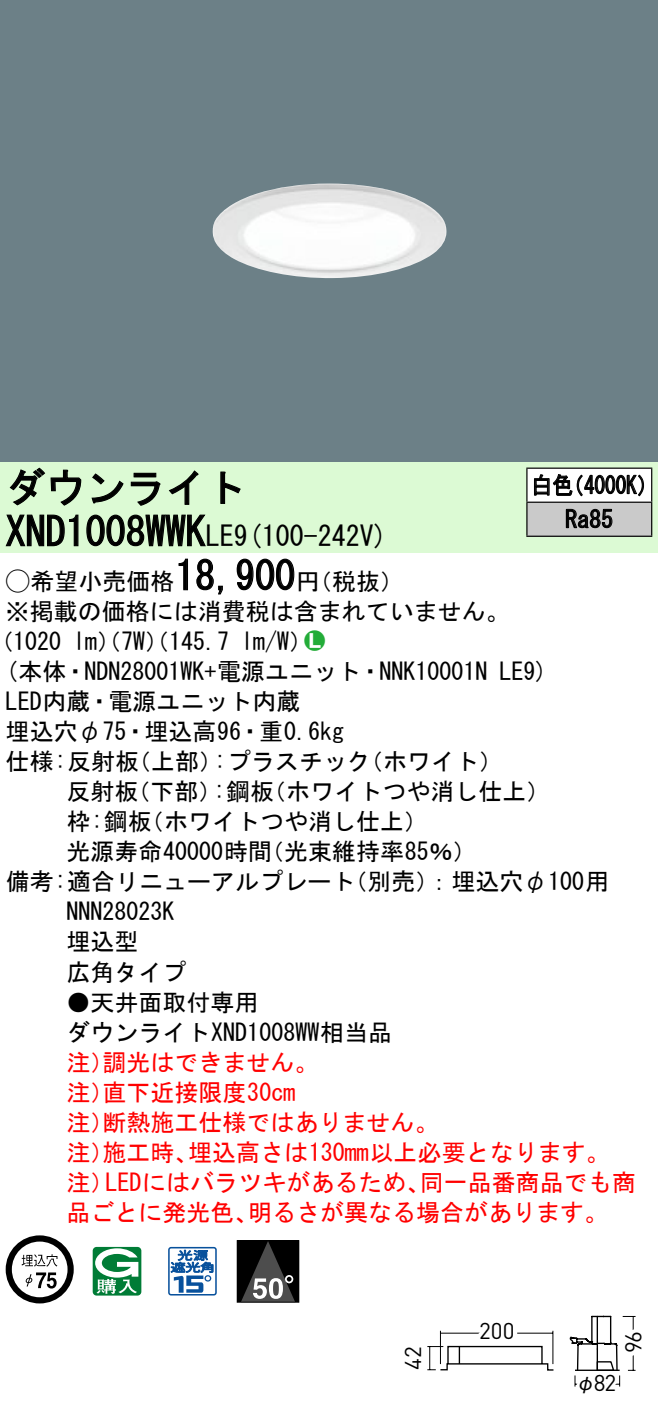
<style>
.page{position:relative;width:658px;height:1412px;background:#fff}
.page>*{position:absolute;margin:0;border:0;box-sizing:border-box;transform-origin:0 0}
.t1{font:40px "MS Gothic";color:#000}
.t2{font:28px "MS Gothic";color:#000}
.t3{font:24px/30px "MS Gothic";color:#000}
.t4{font:24px/30px "MS Gothic";color:#f00}
.t5{font:24px/34px "MS Gothic";color:#000;scale:.88 1}
.t6{font:24px "Ford Classification 1";color:#23ac38}
.t7{font:22.8px "DINOT";letter-spacing:.005em;color:#000}
.t8{font:20px "Gothic BBB Pro Medium 90 pv RKSJ H";color:#000}
.s1{font-size:28px}
.s2{font-family:"Ford Classification 1"}
.s3{color:#fff}
</style>
<div class="page">
<div style="left:0;top:0;width:658px;height:462px;background:#6c8087"></div>
<img style="left:212px;top:183px;width:234px;height:95px">
<div style="left:0;top:462px;width:658px;height:90px;background:#dcfad4"></div>
<svg style="left:9px;top:467px;width:73px;height:39px"></svg>
<svg style="left:91px;top:473px;width:33px;height:30px"></svg>
<svg style="left:130px;top:472px;width:30px;height:34px"></svg>
<svg style="left:168px;top:470px;width:30px;height:35px"></svg>
<svg style="left:220px;top:471px;width:21px;height:33px"></svg>
<svg style="left:5px;top:514px;width:74px;height:32px"></svg>
<svg style="left:86px;top:514px;width:120px;height:33px"></svg>
<svg style="left:178px;top:558px;width:10px;height:32px"></svg>
<svg style="left:196px;top:558px;width:27px;height:37px"></svg>
<svg style="left:236px;top:558px;width:59px;height:32px"></svg>
<svg style="left:6px;top:1235px;width:68px;height:68px"></svg>
<svg style="left:93px;top:1246px;width:48px;height:49px"></svg>
<svg style="left:168px;top:1246px;width:49px;height:49px"></svg>
<div style="left:237px;top:1240px;width:62px;height:61px;background:#000"></div>
<svg style="left:242px;top:1241px;width:52px;height:59px"></svg>
<div style="left:237px;top:1239px;width:62px;height:63px;border:1px solid #000"></div>
<div style="left:527px;top:468px;width:124px;height:34px;background:#fff"></div>
<div style="left:527px;top:502px;width:124px;height:34px;background:#cacaca"></div>
<hr style="left:526px;top:467px;width:126px;height:2px;background:#000">
<hr style="left:526px;top:468px;width:1px;height:33px;background:#000">
<hr style="left:651px;top:468px;width:1px;height:33px;background:#000">
<hr style="left:526px;top:501px;width:126px;height:2px;background:#000">
<hr style="left:526px;top:502px;width:1px;height:33px;background:#000">
<hr style="left:651px;top:502px;width:1px;height:33px;background:#000">
<hr style="left:526px;top:535px;width:126px;height:2px;background:#000">
<svg style="left:534px;top:474px;width:110px;height:23px"></svg>
<svg style="left:565px;top:508px;width:47px;height:20px"></svg>
<svg style="left:569px;top:1315px;width:67px;height:72px"></svg>
<svg style="left:427px;top:1330px;width:127px;height:41px"></svg>
<h1 class="t1" style="left:6px;top:467px;width:242px">ダウンライト</h1>
<p class="t2" style="left:234px;top:522px;width:155px">(9 100-242 (V</p>
<h1 class="t1" style="left:6px;top:511px;width:230px">XND1008WWK<span class="s1">LE</span></h1>
<h1 class="t1" style="left:175px;top:555px;width:121px">18,900</h1>
<p class="t3" style="left:6px;top:566px;width:505px"><span class="s2">A</span>希望小売価格<br>※掲載の価格には消費税は含まれていません。</p>
<p class="t6" style="left:304px;top:629px;width:22px">2<span class="s3">7</span></p>
<p class="t3" style="left:296px;top:566px;width:109px">（円税抜(</p>
<p class="t3" style="left:241px;top:626px;width:73px">l m (W/</p>
<p class="t3" style="left:-11px;top:626px;width:74px">（1020</p>
<p class="t3" style="left:73px;top:626px;width:158px">lm）（ ）（W 7 145.7</p>
<p class="t5" style="left:565px;top:468px;width:56px;text-indent:-34px">白色<br>Ra85</p>
<p class="t5" style="left:563px;top:468px;width:110px">（4000 (K</p>
<p class="t3" style="left:6px;top:656px;width:483px">(本体・NDN28001WK+電源ユニット・NNK10001N</p>
<p class="t3" style="left:6px;top:686px;width:296px">LED内蔵・電源ユニット内蔵</p>
<p class="t3" style="left:6px;top:716px;width:340px">埋込穴φ75・埋込高96・重0.6kg</p>
<p class="t3" style="left:359px;top:746px;width:145px">（ホワイト(</p>
<p class="t3" style="left:214px;top:746px;width:158px">:プラスチック</p>
<p class="t3" style="left:6px;top:746px;width:135px">仕様:反射板</p>
<p class="t3" style="left:127px;top:746px;width:97px">（上部）</p>
<p class="t3" style="left:499px;top:656px;width:50px">LE (9</p>
<p class="t3" style="left:66px;top:776px;width:74px">反射板</p>
<p class="t3" style="left:126px;top:776px;width:97px">（下部）</p>
<p class="t3" style="left:213px;top:776px;width:62px">:鋼板</p>
<p class="t3" style="left:262px;top:776px;width:289px">（ホワイトつや消し仕上(</p>
<p class="t3" style="left:66px;top:806px;width:87px">枠:鋼板</p>
<p class="t3" style="left:140px;top:806px;width:290px">（ホワイトつや消し仕上(</p>
<p class="t3" style="left:66px;top:836px;width:207px">光源寿命40000時間</p>
<p class="t3" style="left:260px;top:836px;width:218px">（光束維持率85％(</p>
<p class="t3" style="left:66px;top:866px;width:290px;text-indent:-61px">備考:適合リニューアルプレート<br>NNN28023K<br>埋込型<br>広角タイプ</p>
<p class="t3" style="left:66px;top:986px;width:327px">●天井面取付専用<br>ダウンライトXND1008WW相当品</p>
<p class="t4" style="left:102px;top:1046px;width:217px">調光はできません。</p>
<p class="t3" style="left:343px;top:866px;width:267px">（別売：）埋込穴φ100用</p>
<p class="t4" style="left:102px;top:1046px;width:194px;text-indent:-36px">注）<br>直下近接限度30cm</p>
<p class="t4" style="left:102px;top:1076px;width:337px;text-indent:-36px">注）<br>断熱施工仕様ではありません。</p>
<p class="t4" style="left:66px;top:1106px;width:49px">注）</p>
<p class="t4" style="left:188px;top:1136px;width:423px">埋込高さは130mm以上必要となります。</p>
<p class="t4" style="left:102px;top:1136px;width:97px">施工時、</p>
<p class="t4" style="left:66px;top:1136px;width:49px">注）</p>
<p class="t4" style="left:66px;top:1166px;width:49px">注）</p>
<p class="t4" style="left:105px;top:1166px;width:326px">LEDにはバラツキがあるため、</p>
<p class="t4" style="left:420px;top:1166px;width:217px">同一品番商品でも商</p>
<p class="t4" style="left:66px;top:1196px;width:193px">品ごとに発光色、</p>
<p class="t4" style="left:248px;top:1196px;width:362px">明るさが異なる場合があります。</p>
<p class="t7" style="left:397px;top:1369px;width:25px;rotate:-90deg">42</p>
<p class="t7" style="left:479px;top:1314px;width:37px">200</p>
<p class="t7" style="left:593px;top:1366px;width:24px">82</p>
<p class="t8" style="left:575px;top:1366px;width:21px">φ</p>
<p class="t7" style="left:617px;top:1353px;width:23px;rotate:-90deg">96</p>
</div>
